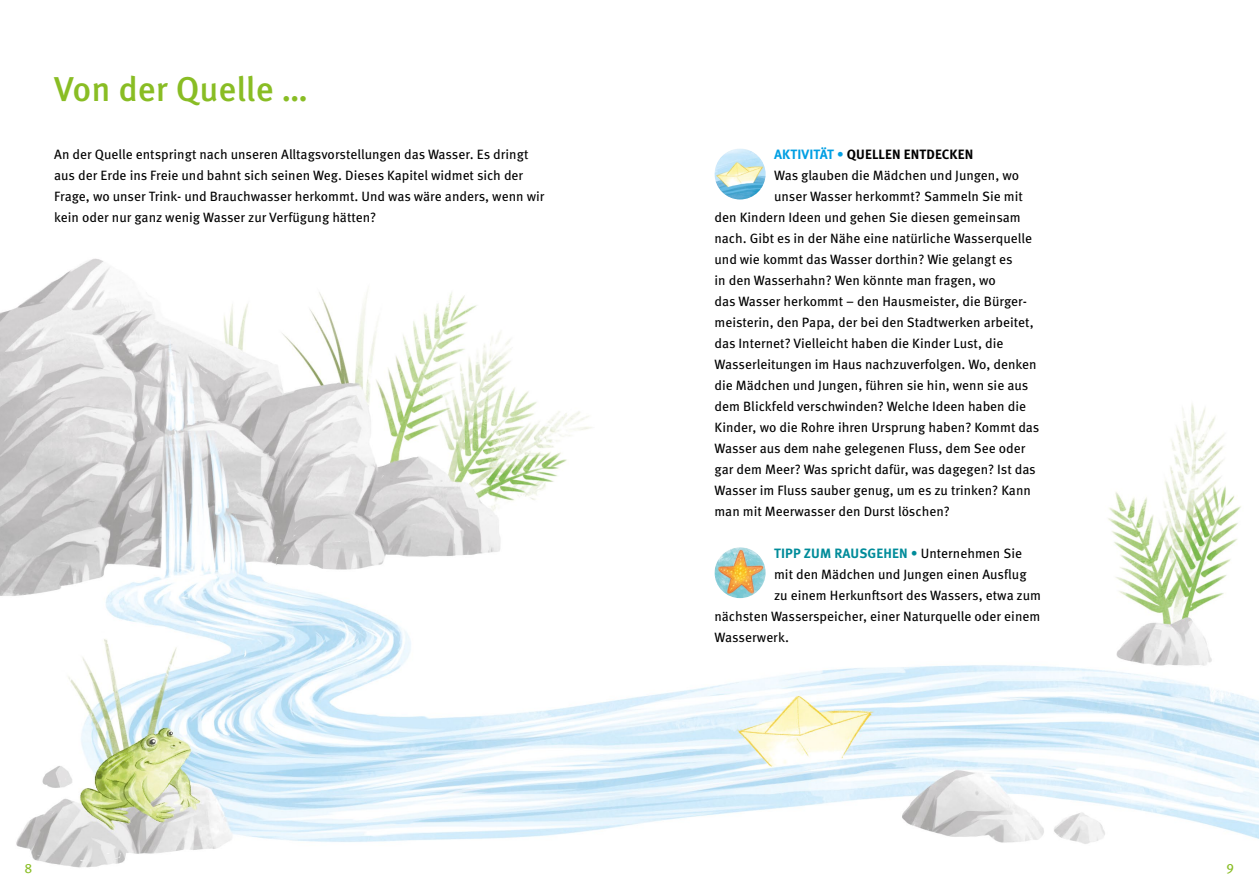
<style>
.page{position:relative;width:1259px;height:893px;background:#fff}
.page>*{position:absolute;margin:0;border:0;box-sizing:border-box;transform-origin:0 0}
.t1{font:500 34.5px "Meta Pro";color:#89bd24}
.t2{font:13.5px/21px "Meta Pro";color:#000}
.t3{font:700 13.5px "Meta Pro";letter-spacing:.01em;color:#008c9a}
.t4{font:700 13.5px "Meta Pro";letter-spacing:.01em;color:#000}
.t5{font:13.5px "Meta Pro";color:#89bd24}
.s1{color:#009fe3}
.s2{font-weight:400}
.s3{font-weight:400;color:#000}
</style>
<div class="page">
<img style="left:0;top:148px;width:1259px;height:720px">
<img style="left:714px;top:149px;width:51px;height:51px;border-radius:26px">
<img style="left:714px;top:547px;width:51px;height:51px;border-radius:26px">
<h1 class="t1" style="left:54px;top:62px;width:255px">Von der Quelle …</h1>
<p class="t2" style="left:54px;top:143px;width:492px">An der Quelle entspringt nach unseren Alltagsvorstellungen das Wasser. Es dringt aus der Erde ins Freie und bahnt sich seinen Weg. Dieses Kapitel widmet sich der Frage, wo unser Trink- und Brauchwasser herkommt. Und was wäre anders, wenn wir kein oder nur ganz wenig Wasser zur Verfügung hätten?</p>
<p class="t4" style="left:774px;top:144px;width:201px"><span class="s1">AKTIVITÄT •</span> QUELLEN ENTDECKEN</p>
<p class="t2" style="left:774px;top:164px;width:247px">Was glauben die Mädchen und Jungen, wo</p>
<p class="t2" style="left:774px;top:185px;width:250px">unser Wasser herkommt? Sammeln Sie mit</p>
<p class="t2" style="left:714px;top:206px;width:307px">den Kindern Ideen und gehen Sie diesen gemeinsam</p>
<p class="t2" style="left:714px;top:227px;width:319px">nach. Gibt es in der Nähe eine natürliche Wasserquelle</p>
<p class="t2" style="left:714px;top:248px;width:299px">und wie kommt das Wasser dorthin? Wie gelangt es</p>
<p class="t2" style="left:714px;top:269px;width:283px">in den Wasserhahn? Wen könnte man fragen, wo</p>
<p class="t2" style="left:714px;top:290px;width:314px">das Wasser herkommt – den Hausmeister, die Bürger-</p>
<p class="t2" style="left:714px;top:311px;width:321px">meisterin, den Papa, der bei den Stadtwerken arbeitet,</p>
<p class="t2" style="left:714px;top:332px;width:290px">das Internet? Vielleicht haben die Kinder Lust, die</p>
<p class="t2" style="left:714px;top:353px;width:323px">Wasserleitungen im Haus nachzuverfolgen. Wo, denken</p>
<p class="t2" style="left:714px;top:374px;width:315px">die Mädchen und Jungen, führen sie hin, wenn sie aus</p>
<p class="t2" style="left:714px;top:395px;width:313px">dem Blickfeld verschwinden? Welche Ideen haben die</p>
<p class="t2" style="left:714px;top:416px;width:326px">Kinder, wo die Rohre ihren Ursprung haben? Kommt das</p>
<p class="t2" style="left:714px;top:437px;width:312px">Wasser aus dem nahe gelegenen Fluss, dem See oder</p>
<p class="t2" style="left:714px;top:458px;width:323px">gar dem Meer? Was spricht dafür, was dagegen? Ist das</p>
<p class="t2" style="left:714px;top:479px;width:318px">Wasser im Fluss sauber genug, um es zu trinken? Kann</p>
<p class="t2" style="left:714px;top:500px;width:237px">man mit Meerwasser den Durst löschen?</p>
<p class="t3" style="left:774px;top:543px;width:249px">TIPP ZUM RAUSGEHEN <span class="s2">•</span> <span class="s3">Unternehmen Sie</span></p>
<p class="t2" style="left:774px;top:563px;width:254px">mit den Mädchen und Jungen einen Ausflug</p>
<p class="t2" style="left:774px;top:584px;width:268px">zu einem Herkunftsort des Wassers, etwa zum</p>
<p class="t2" style="left:714px;top:605px;width:327px">nächsten Wasserspeicher, einer Naturquelle oder einem</p>
<p class="t2" style="left:714px;top:626px;width:76px">Wasserwerk.</p>
<p class="t5" style="left:24px;top:858px;width:9px">8</p>
<p class="t5" style="left:1226px;top:858px;width:9px">9</p>
</div>
